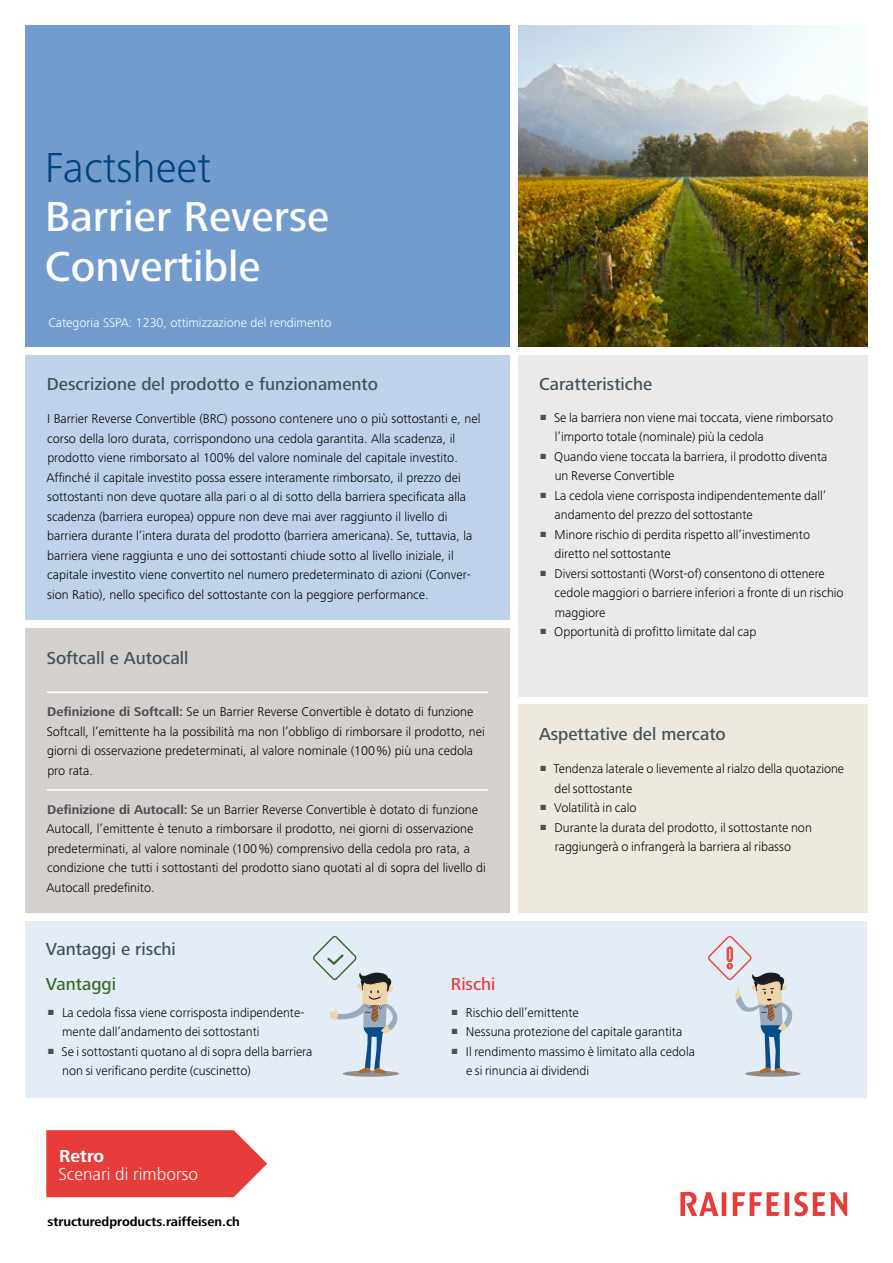
<style>
.page{position:relative;width:893px;height:1263px;background:#fff}
.page>*{position:absolute;margin:0;border:0;box-sizing:border-box;transform-origin:0 0}
.t1{font:500 43.5px/49.5px "Frutiger Next LT";color:#fff}
.t2{font:300 43.5px "Frutiger Next LT";color:#004380}
.t3{font:500 18px "Frutiger Next LT";color:#425159}
.t4{font:300 18px "Frutiger Next LT";color:#fff}
.t5{font:500 18px "Frutiger Next LT";color:#3b6827}
.t6{font:500 18px "Frutiger Next LT";color:#e63d3a}
.t7{font:700 18px "Frutiger Next LT";color:#fff}
.t8{font:300 13.2px/19.5px "Frutiger Next LT";color:#000}
.t9{font:300 13.2px "Frutiger Next LT";color:#fff}
.t10{font:700 13.2px "Frutiger Next LT";color:#000}
.s1{font-weight:700;color:#4f4e52}
</style>
<div class="page">
<svg style="left:680px;top:1192px;width:167px;height:24px"></svg>
<div style="left:26px;top:26px;width:484px;height:321px;background:#729cce"></div>
<div style="left:26px;top:921px;width:841px;height:48px;background:#e4ecf6"></div>
<div style="left:26px;top:954px;width:841px;height:143px;background:#e4ecf6"></div>
<div style="left:26px;top:355px;width:484px;height:265px;background:#c0d2e9"></div>
<div style="left:518px;top:355px;width:349px;height:341px;background:#ebeae9"></div>
<div style="left:518px;top:705px;width:349px;height:208px;background:#ede9de"></div>
<div style="left:26px;top:628px;width:484px;height:285px;background:#d3d0ce"></div>
<hr style="left:47px;top:789px;width:441px;height:2px;background:#fff">
<hr style="left:47px;top:692px;width:441px;height:1px;background:#fff">
<svg style="left:46px;top:1130px;width:221px;height:67px;background:#e74c49"></svg>
<img style="left:518px;top:26px;width:349px;height:321px">
<div style="left:745px;top:1071px;width:56px;height:6px;background:#928e8d;border-radius:50%"></div>
<svg style="left:708px;top:936px;width:86px;height:138px"></svg>
<div style="left:343px;top:1070px;width:56px;height:7px;background:#928e8d;border-radius:50%"></div>
<svg style="left:313px;top:936px;width:86px;height:138px"></svg>
<h1 class="t2" style="left:45px;top:143px;width:168px">Factsheet</h1>
<h1 class="t1" style="left:45px;top:192px;width:286px">Barrier Reverse<br>Convertible</h1>
<p class="t9" style="left:48px;top:316px;width:285px">Categoria SSPA: 1230, ottimizzazione del rendimento</p>
<h2 class="t3" style="left:47px;top:374px;width:333px">Descrizione del prodotto e funzionamento</h2>
<p class="t8" style="left:46px;top:409px;width:435px">I Barrier Reverse Convertible (BRC) possono contenere uno o più sottostanti e, nel corso della loro durata, corrispondono una cedola garantita. Alla scadenza, il prodotto viene rimborsato al 100% del valore nominale del capitale investito.<br>Affinché il capitale investito possa essere interamente rimborsato, il prezzo dei sottostanti non deve quotare alla pari o al di sotto della barriera specificata alla scadenza (barriera europea) oppure non deve mai aver raggiunto il livello di barriera durante l’intera durata del prodotto (barriera americana). Se, tuttavia, la barriera viene raggiunta e uno dei sottostanti chiude sotto al livello iniziale, il capitale investito viene convertito nel numero predeterminato di azioni (Conver&shy;sion Ratio), nello specifico del sottostante con la peggiore performance.</p>
<h2 class="t3" style="left:47px;top:648px;width:143px">Softcall e Autocall</h2>
<p class="t8" style="left:47px;top:702px;width:440px"><span class="s1">Definizione di Softcall:</span> Se un Barrier Reverse Convertible è dotato di funzione Softcall, l’emittente ha la possibilità ma non l’obbligo di rimborsare il prodotto, nei giorni di osservazione predeterminati, al valore nominale (100%) più una cedola pro rata.</p>
<p class="t8" style="left:46px;top:800px;width:441px"><span class="s1">Definizione di Autocall:</span> Se un Barrier Reverse Convertible è dotato di funzione Autocall, l’emittente è tenuto a rimborsare il prodotto, nei giorni di osservazione predeterminati, al valore nominale (100%) comprensivo della cedola pro rata, a condizione che tutti i sottostanti del prodotto siano quotati al di sopra del livello di Autocall predefinito.</p>
<h2 class="t3" style="left:46px;top:939px;width:132px">Vantaggi e rischi</h2>
<h2 class="t3" style="left:539px;top:374px;width:115px">Caratteristiche</h2>
<p class="t8" style="left:555px;top:407px;width:280px;text-indent:-14px"><sup>■</sup> Se la barriera non viene mai toccata, viene rimborsato l’importo totale (nominale) più la cedola</p>
<p class="t8" style="left:555px;top:446px;width:274px;text-indent:-14px"><sup>■</sup> Quando viene toccata la barriera, il prodotto diventa un Reverse Convertible</p>
<p class="t8" style="left:555px;top:485px;width:273px;text-indent:-14px"><sup>■</sup> La cedola viene corrisposta indipendentemente dall’ andamento del prezzo del sottostante</p>
<p class="t8" style="left:555px;top:524px;width:257px;text-indent:-14px"><sup>■</sup> Minore rischio di perdita rispetto all’investimento diretto nel sottostante</p>
<p class="t8" style="left:555px;top:563px;width:291px;text-indent:-14px"><sup>■</sup> Diversi sottostanti (Worst-of) consentono di ottenere cedole maggiori o barriere inferiori a fronte di un rischio maggiore</p>
<p class="t8" style="left:541px;top:622px;width:217px"><sup>■</sup> Opportunità di profitto limitate dal cap</p>
<h2 class="t3" style="left:539px;top:724px;width:188px">Aspettative del mercato</h2>
<p class="t8" style="left:555px;top:759px;width:291px;text-indent:-14px"><sup>■</sup> Tendenza laterale o lievemente al rialzo della quotazione del sottostante</p>
<p class="t8" style="left:541px;top:798px;width:98px"><sup>■</sup> Volatilità in calo</p>
<p class="t8" style="left:541px;top:817px;width:273px;text-align:center"><sup>■</sup> Durante la durata del prodotto, il sottostante non raggiungerà o infrangerà la barriera al ribasso</p>
<h2 class="t5" style="left:46px;top:974px;width:72px">Vantaggi</h2>
<p class="t8" style="left:62px;top:1003px;width:244px;text-indent:-14px"><sup>■</sup> La cedola fissa viene corrisposta indipendente&shy;mente dall’andamento dei sottostanti</p>
<p class="t8" style="left:62px;top:1042px;width:252px;text-indent:-14px"><sup>■</sup> Se i sottostanti quotano al di sopra della barriera non si verificano perdite (cuscinetto)</p>
<h2 class="t7" style="left:59px;top:1145px;width:46px">Retro</h2>
<h2 class="t4" style="left:58px;top:1164px;width:141px">Scenari di rimborso</h2>
<p class="t10" style="left:48px;top:1214px;width:194px">structuredproducts.raiffeisen.ch</p>
<h2 class="t6" style="left:451px;top:974px;width:46px">Rischi</h2>
<p class="t8" style="left:452px;top:1003px;width:128px"><sup>■</sup> Rischio dell’emittente</p>
<p class="t8" style="left:452px;top:1022px;width:232px"><sup>■</sup> Nessuna protezione del capitale garantita</p>
<p class="t8" style="left:466px;top:1042px;width:230px;text-indent:-14px"><sup>■</sup> Il rendimento massimo è limitato alla cedola e si rinuncia ai dividendi</p>
</div>
